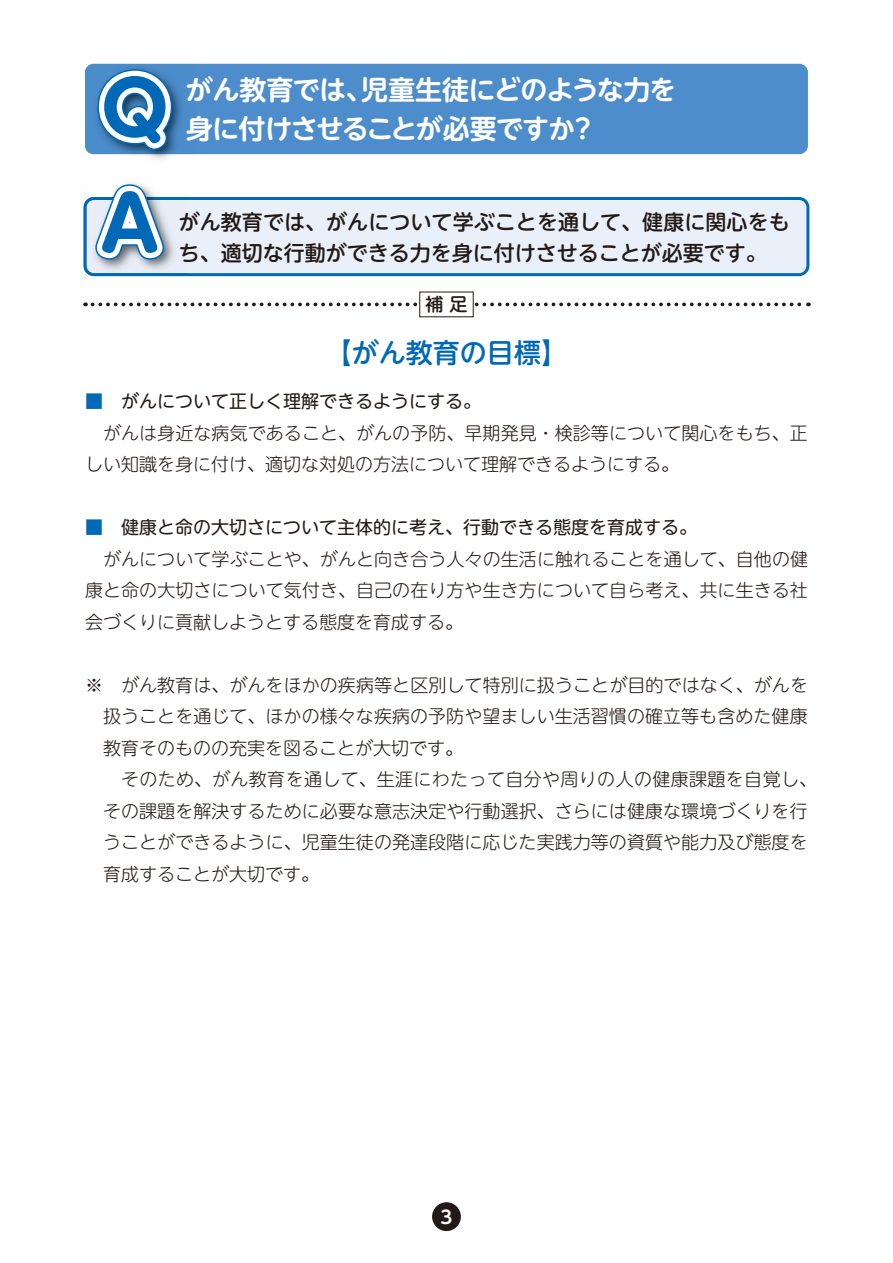
<style>
.page{position:relative;width:893px;height:1263px;background:#fff}
.page>*{position:absolute;margin:0;border:0;box-sizing:border-box;transform-origin:0 0}
.t1{font:700 73.95px/115.1px "UD Shin M Go Pr 6";color:#0069b7}
.t2{font:700 27px/39px "UD Shin M Go Pr 6 De";letter-spacing:-.025em;color:#fff}
.t3{font:500 27px "UD Shin M Go Pr 6";color:#0069b7}
.t4{font:500 21px/31.5px "UD Shin M Go Pr 6";color:#231916}
.t5{font:300 18px/31.5px "UD Shin M Go Pr 6";letter-spacing:.005em;color:#231916}
.t6{font:500 18px "UD Shin M Go Pr 6";color:#231916}
.t7{font:700 18px "UD Shin M Go Pr 6 De";color:#fff}
.s1{font-weight:400;color:#0069b7}
.s2{font-weight:400}
</style>
<div class="page">
<div style="left:85px;top:64px;width:723px;height:90px;background:#4d8dcb;border-radius:9px"></div>
<svg style="left:188px;top:197px;width:621px;height:79px;background:#d8e5f3"></svg>
<div style="left:432px;top:1202px;width:29px;height:29px;background:#231916;border-radius:50%"></div>
<img style="left:179px;top:98px;width:2px;height:26px">
<img style="left:83px;top:204px;width:105px;height:73px">
<img style="left:84px;top:197px;width:104px;height:79px">
<svg style="left:85px;top:63px;width:94px;height:205px"></svg>
<svg style="left:93px;top:303px;width:716px;height:3px"></svg>
<div style="left:420px;top:292px;width:53px;height:25px;background:#fff"></div>
<h1 class="t1" style="left:98px;top:46px;width:75px">Ｑ<br>A</h1>
<h2 class="t2" style="left:186px;top:69px;width:492px">がん教育では、児童生徒にどのような力を身に付けさせることが必要ですか？</h2>
<p class="t4" style="left:179px;top:205px;width:613px">がん教育では、がんについて学ぶことを通して、健康に関心をもち、適切な行動ができる力を身に付けさせることが必要です。</p>
<p class="t6" style="left:425px;top:289px;width:43px">補 足</p>
<h2 class="t3" style="left:325px;top:330px;width:245px">【がん教育の目標】</h2>
<p class="t5" style="left:85px;top:385px;width:724px"><span class="s1">■</span><span class="s2">　がんについて正しく理解できるようにする。<br></span>　がんは身近な病気であること、がんの予防、早期発見・検診等について関心をもち、正しい知識を身に付け、適切な対処の方法について理解できるようにする。</p>
<p class="t5" style="left:85px;top:511px;width:725px"><span class="s1">■</span><span class="s2">　健康と命の大切さについて主体的に考え、行動できる態度を育成する。<br></span>　がんについて学ぶことや、がんと向き合う人々の生活に触れることを通して、自他の健康と命の大切さについて気付き、自己の在り方や生き方について自ら考え、共に生きる社会づくりに貢献しようとする態度を育成する。</p>
<p class="t5" style="left:85px;top:668px;width:724px">※　がん教育は、がんをほかの疾病等と区別して特別に扱うことが目的ではなく、がんを</p>
<p class="t5" style="left:103px;top:700px;width:706px">扱うことを通じて、ほかの様々な疾病の予防や望ましい生活習慣の確立等も含めた健康</p>
<p class="t5" style="left:103px;top:731px;width:361px">教育そのものの充実を図ることが大切です。</p>
<p class="t5" style="left:85px;top:763px;width:733px">　　そのため、がん教育を通して、生涯にわたって自分や周りの人の健康課題を自覚し、</p>
<p class="t5" style="left:103px;top:794px;width:706px">その課題を解決するために必要な意志決定や行動選択、さらには健康な環境づくりを行</p>
<p class="t5" style="left:103px;top:826px;width:706px">うことができるように、児童生徒の発達段階に応じた実践力等の資質や能力及び態度を</p>
<p class="t5" style="left:103px;top:857px;width:217px">育成することが大切です。</p>
<p class="t7" style="left:441px;top:1201px;width:13px">3</p>
</div>
